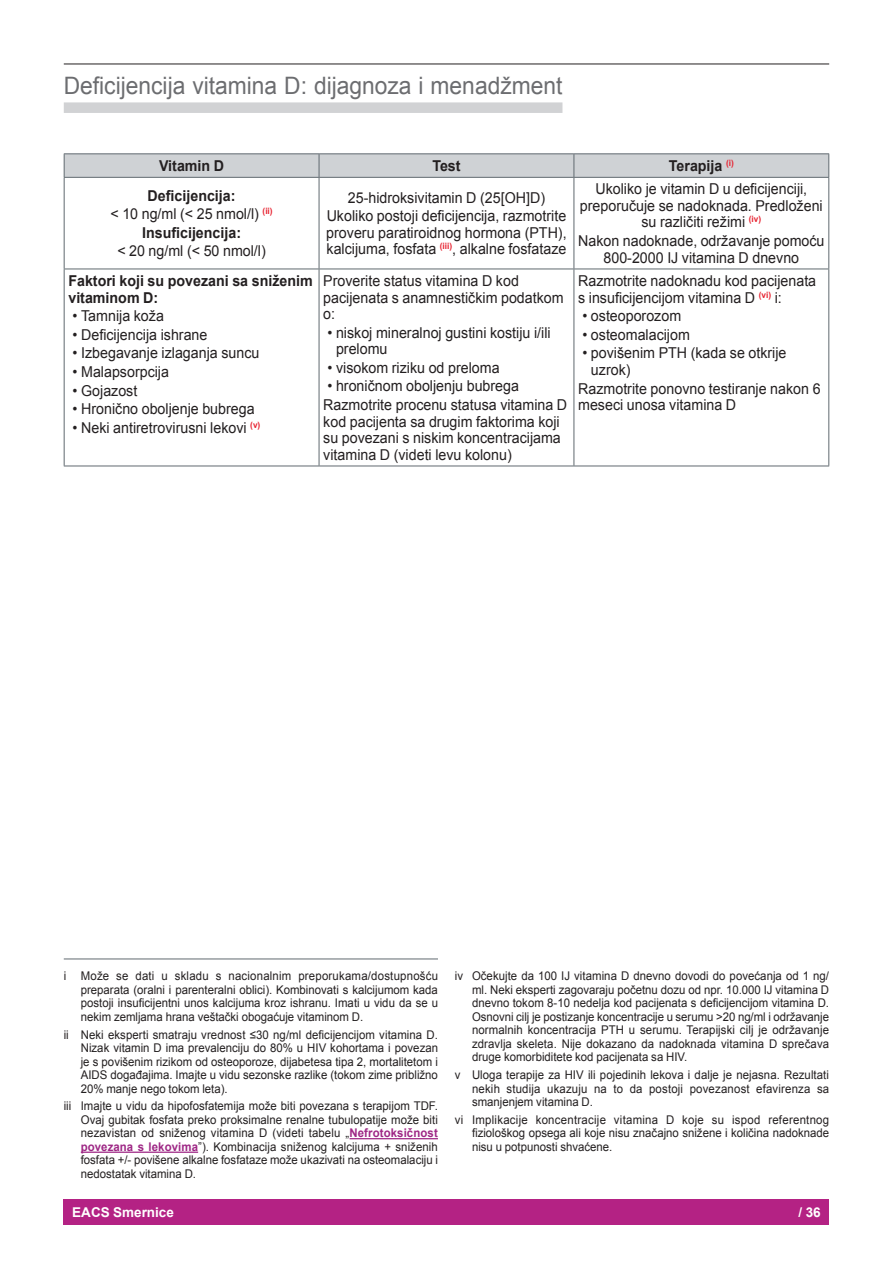
<style>
.page{position:relative;width:893px;height:1263px;background:#fff}
.page>*{position:absolute;margin:0;border:0;box-sizing:border-box;transform-origin:0 0}
.t1{font:24px "Arial";color:#6c6d70;scale:.95 1}
.t2{font:15px/16.5px "Arial";color:#231f20;scale:.95 1}
.t3{font:700 15px/18.6px "Arial";color:#231f20;text-align:center;scale:.95 1}
.t4{font:700 13.5px "Arial";color:#fff}
.t5{font:12px/13.5px "Arial";color:#231f20;text-align:justify;scale:.95 1}
.s1{font-weight:400}
.s2{font-weight:700;color:#9e2785}
</style>
<div class="page">
<div style="left:64px;top:1199px;width:765px;height:26px;background:#b42284"></div>
<hr style="left:64px;top:64px;width:765px;height:1px;background:#231f20">
<div style="left:64px;top:102px;width:498px;height:11px;background:#d1d2d4"></div>
<svg style="left:65px;top:178px;width:763px;height:288px"></svg>
<svg style="left:64px;top:154px;width:765px;height:23px;background:#cccfd2"></svg>
<hr style="left:64px;top:177px;width:255px;height:1px;background:#60696f">
<hr style="left:64px;top:178px;width:1px;height:91px;background:#60696f">
<hr style="left:64px;top:153px;width:255px;height:1px;background:#60696f">
<hr style="left:319px;top:153px;width:255px;height:1px;background:#60696f">
<hr style="left:574px;top:153px;width:255px;height:1px;background:#60696f">
<hr style="left:319px;top:177px;width:255px;height:1px;background:#60696f">
<hr style="left:319px;top:178px;width:1px;height:91px;background:#60696f">
<hr style="left:574px;top:177px;width:255px;height:1px;background:#60696f">
<hr style="left:574px;top:178px;width:1px;height:91px;background:#60696f">
<hr style="left:828px;top:178px;width:1px;height:91px;background:#60696f">
<hr style="left:64px;top:269px;width:255px;height:1px;background:#60696f">
<hr style="left:64px;top:269px;width:1px;height:197px;background:#60696f">
<hr style="left:64px;top:466px;width:255px;height:1px;background:#60696f">
<hr style="left:319px;top:269px;width:255px;height:1px;background:#60696f">
<hr style="left:319px;top:269px;width:1px;height:197px;background:#60696f">
<hr style="left:319px;top:466px;width:255px;height:1px;background:#60696f">
<hr style="left:574px;top:269px;width:255px;height:1px;background:#60696f">
<hr style="left:574px;top:269px;width:1px;height:197px;background:#60696f">
<hr style="left:828px;top:269px;width:1px;height:197px;background:#60696f">
<hr style="left:574px;top:466px;width:255px;height:1px;background:#60696f">
<hr style="left:64px;top:959px;width:374px;height:1px;background:#60696f">
<hr style="left:350px;top:1138px;width:88px;height:1px;background:#9e2785">
<hr style="left:81px;top:1151px;width:117px;height:2px;background:#9e2785">
<h1 class="t1" style="left:64px;top:70px;width:526px">Deficijencija vitamina D: dijagnoza i menadžment</h1>
<p class="t3" style="left:159px;top:157px;width:70px">Vitamin D</p>
<p class="t3" style="left:432px;top:157px;width:31px">Test</p>
<p class="t3" style="left:669px;top:157px;width:70px">Terapija <sup>(i)</sup></p>
<p class="t3" style="left:110px;top:186px;width:172px">Deficijencija:<br><span class="s1">&lt; 10 ng/ml (&lt; 25 nmol/l)</span> <sup>(ii)<br></sup>Insuficijencija:</p>
<p class="t2" style="left:117px;top:243px;width:158px">&lt; 20 ng/ml (&lt; 50 nmol/l)</p>
<p class="t2" style="left:580px;top:181px;width:257px;text-align:center">Ukoliko je vitamin D u deficijenciji, preporučuje se nadoknada. Predloženi su različiti režimi <sup>(iv)</sup></p>
<p class="t2" style="left:578px;top:233px;width:261px;text-align:center">Nakon nadoknade, održavanje pomoću<br>800-2000 IJ vitamina D dnevno</p>
<p class="t2" style="left:327px;top:188px;width:254px;line-height:18.6px;text-align:center">25-hidroksivitamin D (25[OH]D)<br>Ukoliko postoji deficijencija, razmotrite</p>
<p class="t2" style="left:326px;top:224px;width:255px">proveru paratiroidnog hormona (PTH), kalcijuma, fosfata <sup>(iii)</sup>, alkalne fosfataze</p>
<p class="t3" style="left:68px;top:273px;width:259px;line-height:16.5px;text-align:left">Faktori koji su povezani sa sniženim vitaminom D:</p>
<p class="t2" style="left:73px;top:308px;width:98px">• Tamnija koža</p>
<p class="t2" style="left:73px;top:326px;width:143px">• Deficijencija ishrane</p>
<p class="t2" style="left:73px;top:345px;width:198px">• Izbegavanje izlaganja suncu</p>
<p class="t2" style="left:73px;top:364px;width:103px">• Malapsorpcija</p>
<p class="t2" style="left:73px;top:382px;width:70px">• Gojazost</p>
<p class="t2" style="left:73px;top:401px;width:193px">• Hronično oboljenje bubrega</p>
<p class="t2" style="left:73px;top:420px;width:199px">• Neki antiretrovirusni lekovi <sup>(v)</sup></p>
<p class="t2" style="left:323px;top:273px;width:255px">Proverite status vitamina D kod pacijenata s anamnestičkim podatkom o:</p>
<p class="t2" style="left:336px;top:324px;width:227px;text-indent:-9px">• niskoj mineralnoj gustini kostiju i/ili prelomu</p>
<p class="t2" style="left:328px;top:359px;width:183px">• visokom riziku od preloma</p>
<p class="t2" style="left:323px;top:377px;width:258px;line-height:18.6px">• hroničnom oboljenju bubrega<br>Razmotrite procenu statusa vitamina D</p>
<p class="t2" style="left:323px;top:413px;width:252px;text-align:justify">kod pacijenta sa drugim faktorima koji su povezani s niskim koncentracijama vitamina D (videti levu kolonu)</p>
<p class="t2" style="left:578px;top:273px;width:252px">Razmotrite nadoknadu kod pacijenata s insuficijencijom vitamina D <sup>(vi)</sup> i:</p>
<p class="t2" style="left:582px;top:308px;width:105px">• osteoporozom</p>
<p class="t2" style="left:582px;top:326px;width:115px">• osteomalacijom</p>
<p class="t2" style="left:591px;top:345px;width:207px;text-indent:-9px">• povišenim PTH (kada se otkrije uzrok)</p>
<p class="t2" style="left:578px;top:380px;width:257px">Razmotrite ponovno testiranje nakon 6 meseci unosa vitamina D</p>
<p class="t5" style="left:81px;top:969px;width:378px;text-indent:-17px">i Može se dati u skladu s nacionalnim preporukama/dostupnošću preparata (oralni i parenteralni oblici). Kombinovati s kalcijumom kada postoji insuficijentni unos kalcijuma kroz ishranu. Imati u vidu da se u nekim zemljama hrana veštački obogaćuje vitaminom D.</p>
<p class="t5" style="left:81px;top:1028px;width:378px;text-indent:-17px">ii Neki eksperti smatraju vrednost ≤30 ng/ml deficijencijom vitamina D.<br>Nizak vitamin D ima prevalenciju do 80% u HIV kohortama i povezan je s povišenim rizikom od osteoporoze, dijabetesa tipa 2, mortalitetom i AIDS događajima. Imajte u vidu sezonske razlike (tokom zime približno 20% manje nego tokom leta).</p>
<p class="t5" style="left:81px;top:1099px;width:377px;text-indent:-17px">iii Imajte u vidu da hipofosfatemija može biti povezana s terapijom TDF.<br>Ovaj gubitak fosfata preko proksimalne renalne tubulopatije može biti nezavistan od sniženog vitamina D (videti tabelu „<span class="s2">Nefrotoksičnost povezana s lekovima</span>”). Kombinacija sniženog kalcijuma + sniženih fosfata +/- povišene alkalne fosfataze može ukazivati na osteomalaciju i nedostatak vitamina D.</p>
<p class="t5" style="left:472px;top:969px;width:377px;text-indent:-17px">iv Očekujte da 100 IJ vitamina D dnevno dovodi do povećanja od 1 ng/ ml. Neki eksperti zagovaraju početnu dozu od npr. 10.000 IJ vitamina D dnevno tokom 8-10 nedelja kod pacijenata s deficijencijom vitamina D.<br>Osnovni cilj je postizanje koncentracije u serumu &gt;20 ng/ml i održavanje normalnih koncentracija PTH u serumu. Terapijski cilj je održavanje zdravlja skeleta. Nije dokazano da nadoknada vitamina D sprečava druge komorbiditete kod pacijenata sa HIV.</p>
<p class="t5" style="left:472px;top:1068px;width:378px;text-indent:-17px">v Uloga terapije za HIV ili pojedinih lekova i dalje je nejasna. Rezultati nekih studija ukazuju na to da postoji povezanost efavirenza sa smanjenjem vitamina D.</p>
<p class="t5" style="left:472px;top:1113px;width:378px;text-indent:-17px">vi Implikacije koncentracije vitamina D koje su ispod referentnog fiziološkog opsega ali koje nisu značajno snižene i količina nadoknade nisu u potpunosti shvaćene.</p>
<p class="t4" style="left:72px;top:1203px;width:103px">EACS Smernice</p>
<p class="t4" style="left:798px;top:1203px;width:24px">/ 36</p>
</div>
